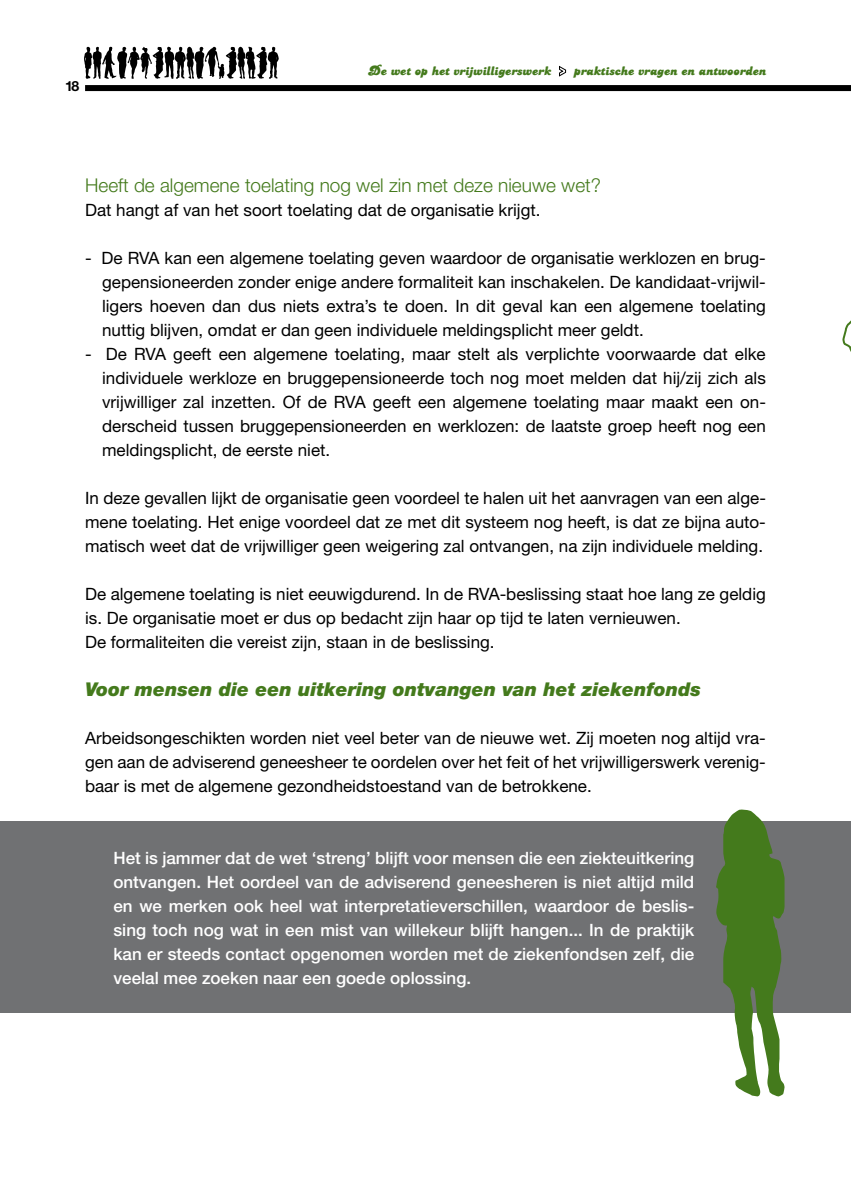
<style>
.page{position:relative;width:851px;height:1191px;background:#fff}
.page>*{position:absolute;margin:0;border:0;box-sizing:border-box;transform-origin:0 0}
.t1{font:italic 900 19px "Helvetica Neue";color:#447a1c}
.t2{font:300 19px "Helvetica Neue";color:#447a1c}
.t3{font:17px/24px "Helvetica Neue";color:#000;text-align:justify}
.t4{font:500 17px/24px "Helvetica Neue";color:#fff;text-align:justify}
.t5{font:14px "PT Banana Split";color:#447a1c}
.t6{font:700 14px "Helvetica Neue";color:#000}
</style>
<div class="page">
<div style="left:0;top:821px;width:850px;height:191px;background:#707173"></div>
<svg style="left:715px;top:809px;width:69px;height:287px"></svg>
<svg style="left:842px;top:321px;width:8px;height:29px"></svg>
<div style="left:85px;top:85px;width:765px;height:6px;background:#000"></div>
<svg style="left:559px;top:65px;width:8px;height:12px"></svg>
<svg style="left:84px;top:47px;width:195px;height:32px"></svg>
<p class="t6" style="left:65px;top:78px;width:16px">18</p>
<p class="t5" style="left:368px;top:63px;width:185px">De wet op het vrijwilligerswerk</p>
<p class="t5" style="left:573px;top:63px;width:194px">praktische vragen en antwoorden</p>
<p class="t2" style="left:85px;top:174px;width:517px">Heeft de algemene toelating nog wel zin met deze nieuwe wet?</p>
<p class="t3" style="left:85px;top:198px;width:457px">Dat hangt af van het soort toelating dat de organisatie krijgt.</p>
<p class="t3" style="left:102px;top:246px;width:665px;text-indent:-17px">- De RVA kan een algemene toelating geven waardoor de organisatie werklozen en brug&shy;gepensioneerden zonder enige andere formaliteit kan inschakelen. De kandidaat-vrijwil&shy;ligers hoeven dan dus niets extra’s te doen. In dit geval kan een algemene toelating nuttig blijven, omdat er dan geen individuele meldingsplicht meer geldt.</p>
<p class="t3" style="left:102px;top:342px;width:665px;text-indent:-17px">- De RVA geeft een algemene toelating, maar stelt als verplichte voorwaarde dat elke individuele werkloze en bruggepensioneerde toch nog moet melden dat hij/zij zich als vrijwilliger zal inzetten. Of de RVA geeft een algemene toelating maar maakt een on&shy;derscheid tussen bruggepensioneerden en werklozen: de laatste groep heeft nog een meldingsplicht, de eerste niet.</p>
<p class="t3" style="left:85px;top:486px;width:682px">In deze gevallen lijkt de organisatie geen voordeel te halen uit het aanvragen van een alge&shy;mene toelating. Het enige voordeel dat ze met dit systeem nog heeft, is dat ze bijna auto&shy;matisch weet dat de vrijwilliger geen weigering zal ontvangen, na zijn individuele melding.</p>
<p class="t3" style="left:85px;top:582px;width:682px;text-align:left">De algemene toelating is niet eeuwigdurend. In de RVA-beslissing staat hoe lang ze geldig is. De organisatie moet er dus op bedacht zijn haar op tijd te laten vernieuwen.<br>De formaliteiten die vereist zijn, staan in de beslissing.</p>
<p class="t1" style="left:85px;top:678px;width:617px">Voor mensen die een uitkering ontvangen van het ziekenfonds</p>
<p class="t3" style="left:85px;top:726px;width:682px">Arbeidsongeschikten worden niet veel beter van de nieuwe wet. Zij moeten nog altijd vra&shy;gen aan de adviserend geneesheer te oordelen over het feit of het vrijwilligerswerk verenig&shy;baar is met de algemene gezondheidstoestand van de betrokkene.</p>
<p class="t4" style="left:113px;top:846px;width:582px">Het is jammer dat de wet ‘streng’ blijft voor mensen die een ziekteuitkering ontvangen. Het oordeel van de adviserend geneesheren is niet altijd mild en we merken ook heel wat interpretatieverschillen, waardoor de beslis&shy;sing toch nog wat in een mist van willekeur blijft hangen... In de praktijk kan er steeds contact opgenomen worden met de ziekenfondsen zelf, die veelal mee zoeken naar een goede oplossing.</p>
</div>
